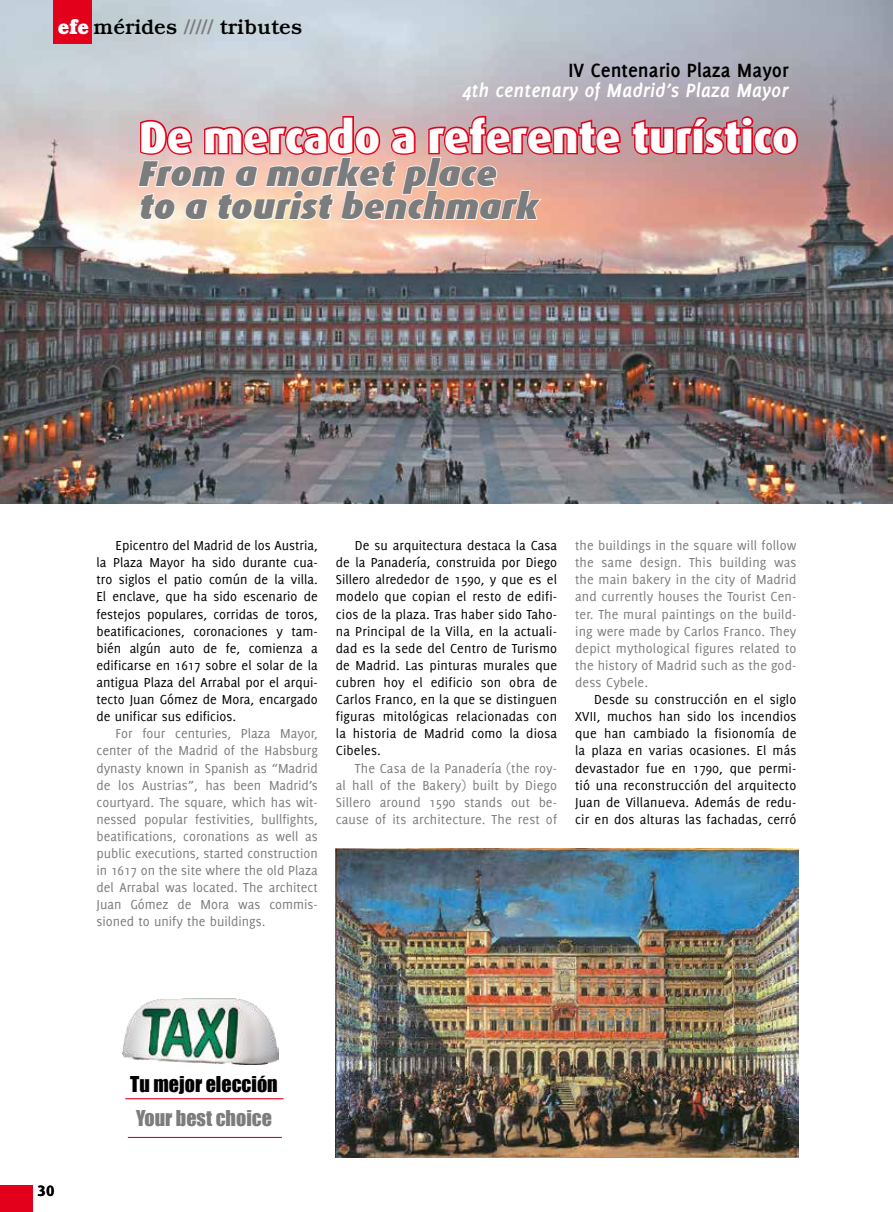
<style>
.page{position:relative;width:893px;height:1212px;background:#fff}
.page>*{position:absolute;margin:0;border:0;box-sizing:border-box;transform-origin:0 0}
.t1{font:800 45px "Dax";letter-spacing:-.01em;color:#fff}
.t2{font:italic 900 36px/33px "Dax";color:#7b7c7e}
.t3{font:italic 700 21px "Delicious";color:#fff}
.t4{font:500 21px "Bookman Std";color:#000}
.t5{font:700 21px "Delicious";color:#000}
.t6{font:20.1px "Impact";color:#000}
.t7{font:20.1px "Impact";color:#7b7c7e}
.t8{font:700 15px "Dax";color:#000}
.t9{font:14.25px/17.1px "Delicious";letter-spacing:.01em;color:#000;text-align:justify}
.t10{font:14.25px/17.1px "Delicious";letter-spacing:.01em;color:#7b7c7e;text-align:justify}
.s1{font-weight:700;color:#fff}
.s2{color:#7b7c7e}
</style>
<div class="page">
<img style="left:122px;top:998px;width:156px;height:67px">
<hr style="left:125px;top:1098px;width:159px;height:1px;background:#e2001a">
<hr style="left:128px;top:1137px;width:154px;height:1px;background:#e2001a">
<img style="left:336px;top:848px;width:462px;height:310px">
<img style="left:0;top:0;width:893px;height:503px">
<svg style="left:630px;top:115px;width:169px;height:41px"></svg>
<svg style="left:137px;top:114px;width:486px;height:107px"></svg>
<div style="left:53px;top:0;width:38px;height:43px;background:#e2001a"></div>
<div style="left:0;top:1186px;width:33px;height:26px;background:#e2001a"></div>
<h3 class="t4" style="left:58px;top:15px;width:246px"><span class="s1">efe</span> mérides <span class="s2">/////</span> tributes</h3>
<h3 class="t5" style="left:568px;top:58px;width:222px">IV Centenario Plaza Mayor</h3>
<h3 class="t3" style="left:462px;top:78px;width:328px">4th centenary of Madrid’s Plaza Mayor</h3>
<h1 class="t1" style="left:139px;top:111px;width:661px">De mercado a referente turístico</h1>
<h2 class="t2" style="left:139px;top:157px;width:401px">From a market place to a tourist benchmark</h2>
<p class="t9" style="left:97px;top:537px;width:223px;text-indent:19px">Epicentro del Madrid de los Austria, la Plaza Mayor ha sido durante cua&shy;tro siglos el patio común de la villa.<br>El enclave, que ha sido escenario de festejos populares, corridas de toros, beatificaciones, coronaciones y tam&shy;bién algún auto de fe, comienza a edificarse en 1617 sobre el solar de la antigua Plaza del Arrabal por el arqui&shy;tecto Juan Gómez de Mora, encargado de unificar sus edificios.</p>
<p class="t10" style="left:97px;top:725px;width:223px;text-indent:19px">For four centuries, Plaza Mayor, center of the Madrid of the Habsburg dynasty known in Spanish as “Madrid de los Austrias”, has been Madrid’s courtyard. The square, which has wit&shy;nessed popular festivities, bullfights, beatifications, coronations as well as public executions, started construction in 1617 on the site where the old Plaza del Arrabal was located. The architect Juan Gómez de Mora was commis&shy;sioned to unify the buildings.</p>
<p class="t9" style="left:336px;top:537px;width:223px;text-indent:19px">De su arquitectura destaca la Casa de la Panadería, construida por Diego Sillero alrededor de 1590, y que es el modelo que copian el resto de edifi&shy;cios de la plaza. Tras haber sido Taho&shy;na Principal de la Villa, en la actuali&shy;dad es la sede del Centro de Turismo de Madrid. Las pinturas murales que cubren hoy el edificio son obra de Carlos Franco, en la que se distinguen figuras mitológicas relacionadas con la historia de Madrid como la diosa Cibeles.</p>
<p class="t10" style="left:336px;top:759px;width:223px;text-indent:19px">The Casa de la Panadería (the roy&shy;al hall of the Bakery) built by Diego Sillero around 1590 stands out be&shy;cause of its architecture. The rest of</p>
<p class="t10" style="left:575px;top:537px;width:223px">the buildings in the square will follow the same design. This building was the main bakery in the city of Madrid and currently houses the Tourist Cen&shy;ter. The mural paintings on the build&shy;ing were made by Carlos Franco. They depict mythological figures related to the history of Madrid such as the god&shy;dess Cybele.</p>
<p class="t9" style="left:575px;top:691px;width:223px;text-indent:19px">Desde su construcción en el siglo XVII, muchos han sido los incendios que han cambiado la fisionomía de la plaza en varias ocasiones. El más devastador fue en 1790, que permi&shy;tió una reconstrucción del arquitecto Juan de Villanueva. Además de redu&shy;cir en dos alturas las fachadas, cerró</p>
<p class="t8" style="left:38px;top:1182px;width:18px">30</p>
<h3 class="t6" style="left:130px;top:1068px;width:149px">Tu mejor elección</h3>
<h3 class="t7" style="left:136px;top:1103px;width:137px">Your best choice</h3>
</div>
